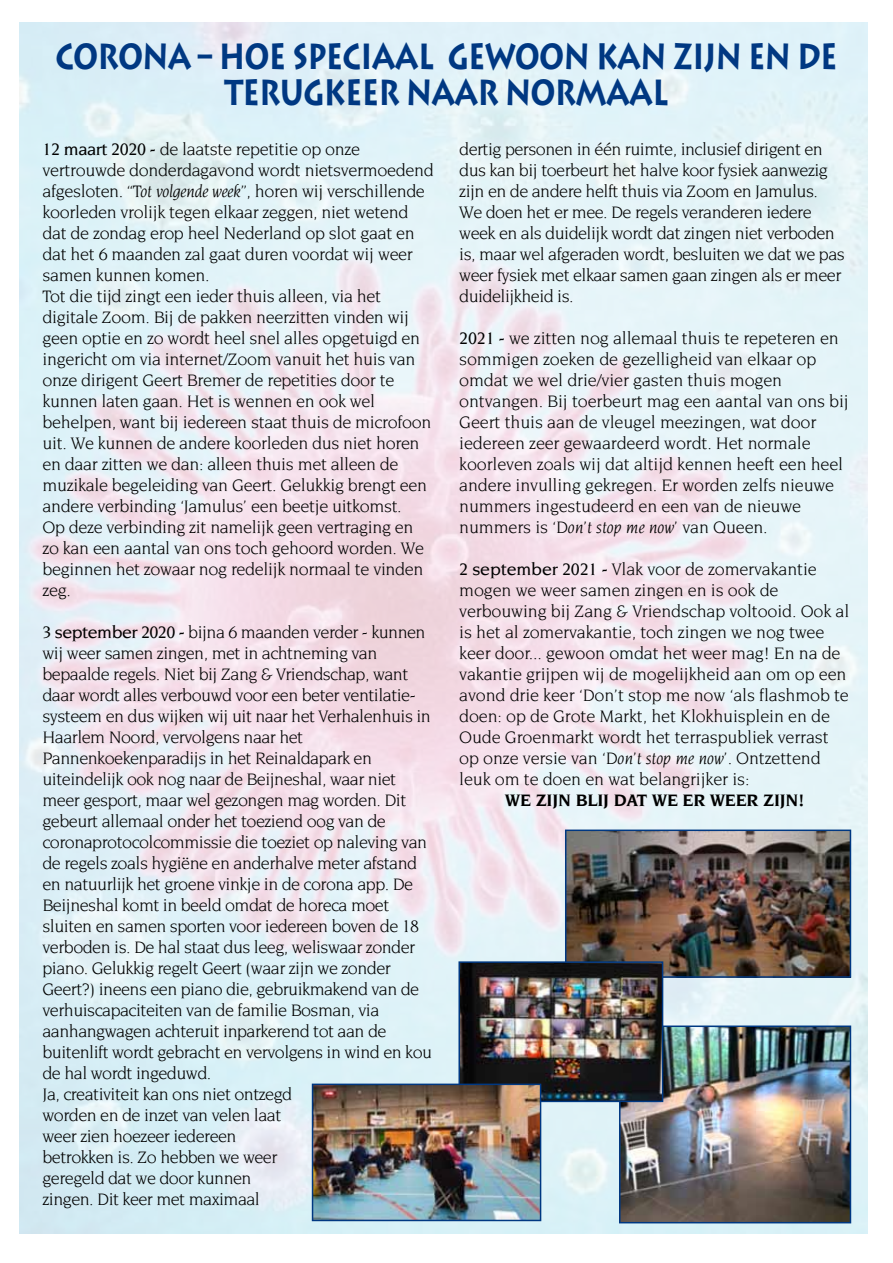
<style>
.page{position:relative;width:893px;height:1263px;background:#fff}
.page>*{position:absolute;margin:0;border:0;box-sizing:border-box;transform-origin:0 0}
.t1{font:700 36px/36px "Lithos";letter-spacing:-.025em;color:#003882;text-align:center;scale:.8 1}
.t2{font:18px/21px "Novarese";letter-spacing:-.02em;color:#000}
.t3{font:700 18px "Novarese";letter-spacing:-.01em;color:#000}
.s1{font-weight:500}
.s2{font-style:italic}
</style>
<div class="page">
<img style="left:568px;top:832px;width:280px;height:143px">
<div style="left:565px;top:829px;width:286px;height:149px;border:2px solid #003882"></div>
<img style="left:622px;top:1028px;width:226px;height:192px">
<div style="left:619px;top:1025px;width:232px;height:198px;border:2px solid #003882"></div>
<img style="left:461px;top:964px;width:199px;height:135px">
<div style="left:458px;top:961px;width:205px;height:141px;border:2px solid #003882"></div>
<img style="left:315px;top:1086px;width:223px;height:132px">
<div style="left:312px;top:1083px;width:229px;height:138px;border:2px solid #003882"></div>
<h1 class="t1" style="left:55px;top:39px;width:979px">CORONA – HOE SPECIAAL GEWOON KAN ZIJN EN DE<br>TERUGKEER NAAR NORMAAL</h1>
<p class="t2" style="left:43px;top:138px;width:393px"><span class="s1">12 maart 2020 -</span> de laatste repetitie op onze vertrouwde donderdagavond wordt nietsvermoedend afgesloten. <span class="s2">“Tot volgende week”,</span> horen wij verschillende koorleden vrolijk tegen elkaar zeggen, niet wetend dat de zondag erop heel Nederland op slot gaat en dat het 6 maanden zal gaat duren voordat wij weer samen kunnen komen.<br>Tot die tijd zingt een ieder thuis alleen, via het digitale Zoom. Bij de pakken neerzitten vinden wij geen optie en zo wordt heel snel alles opgetuigd en ingericht om via internet/Zoom vanuit het huis van onze dirigent Geert Bremer de repetities door te kunnen laten gaan. Het is wennen en ook wel behelpen, want bij iedereen staat thuis de microfoon uit. We kunnen de andere koorleden dus niet horen en daar zitten we dan: alleen thuis met alleen de muzikale begeleiding van Geert. Gelukkig brengt een andere verbinding ‘Jamulus’ een beetje uitkomst.<br>Op deze verbinding zit namelijk geen vertraging en zo kan een aantal van ons toch gehoord worden. We beginnen het zowaar nog redelijk normaal te vinden zeg.</p>
<p class="t2" style="left:43px;top:621px;width:391px"><span class="s1">3 september 2020 -</span> bijna 6 maanden verder - kunnen wij weer samen zingen, met in achtneming van bepaalde regels. Niet bij Zang &amp; Vriendschap, want daar wordt alles verbouwd voor een beter ventilatie&shy;systeem en dus wijken wij uit naar het Verhalenhuis in Haarlem Noord, vervolgens naar het Pannenkoekenparadijs in het Reinaldapark en uiteindelijk ook nog naar de Beijneshal, waar niet meer gesport, maar wel gezongen mag worden. Dit gebeurt allemaal onder het toeziend oog van de coronaprotocolcommissie die toeziet op naleving van de regels zoals hygiëne en anderhalve meter afstand en natuurlijk het groene vinkje in de corona app. De Beijneshal komt in beeld omdat de horeca moet sluiten en samen sporten voor iedereen boven de 18 verboden is. De hal staat dus leeg, weliswaar zonder piano. Gelukkig regelt Geert (waar zijn we zonder Geert?) ineens een piano die, gebruikmakend van de verhuiscapaciteiten van de familie Bosman, via aanhangwagen achteruit inparkerend tot aan de buitenlift wordt gebracht en vervolgens in wind en kou de hal wordt ingeduwd.<br>Ja, creativiteit kan ons niet ontzegd<br>worden en de inzet van velen laat<br>weer zien hoezeer iedereen<br>betrokken is. Zo hebben we weer<br>geregeld dat we door kunnen<br>zingen. Dit keer met maximaal</p>
<p class="t2" style="left:459px;top:139px;width:387px">dertig personen in één ruimte, inclusief dirigent en dus kan bij toerbeurt het halve koor fysiek aanwezig zijn en de andere helft thuis via Zoom en Jamulus.<br>We doen het er mee. De regels veranderen iedere week en als duidelijk wordt dat zingen niet verboden is, maar wel afgeraden wordt, besluiten we dat we pas weer fysiek met elkaar samen gaan zingen als er meer duidelijkheid is.</p>
<p class="t2" style="left:459px;top:328px;width:391px"><span class="s1">2021 -</span> we zitten nog allemaal thuis te repeteren en sommigen zoeken de gezelligheid van elkaar op omdat we wel drie/vier gasten thuis mogen ontvangen. Bij toerbeurt mag een aantal van ons bij Geert thuis aan de vleugel meezingen, wat door iedereen zeer gewaardeerd wordt. Het normale koorleven zoals wij dat altijd kennen heeft een heel andere invulling gekregen. Er worden zelfs nieuwe nummers ingestudeerd en een van de nieuwe nummers is <span class="s2">‘Don’t stop me now’</span> van Queen.</p>
<p class="t2" style="left:459px;top:559px;width:392px"><span class="s1">2 september 2021 -</span> Vlak voor de zomervakantie mogen we weer samen zingen en is ook de verbouwing bij Zang &amp; Vriendschap voltooid. Ook al is het al zomervakantie, toch zingen we nog twee keer door... gewoon omdat het weer mag! En na de vakantie grijpen wij de mogelijkheid aan om op een avond drie keer ‘Don’t stop me now ‘als flashmob te doen: op de Grote Markt, het Klokhuisplein en de Oude Groenmarkt wordt het terraspubliek verrast op onze versie van <span class="s2">‘Don’t stop me now’.</span> Ontzettend leuk om te doen en wat belangrijker is:</p>
<p class="t3" style="left:505px;top:790px;width:301px">WE ZIJN BLIJ DAT WE ER WEER ZIJN!</p>
</div>
